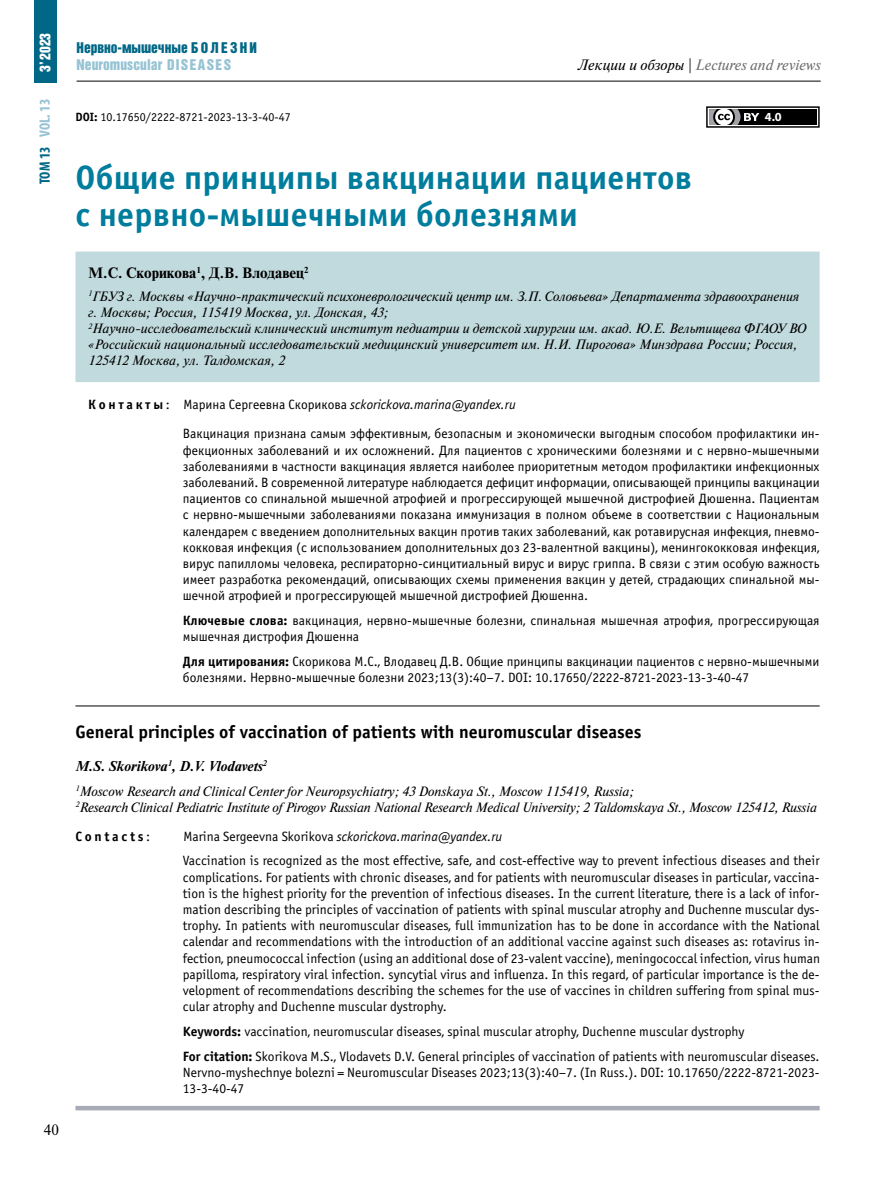
<style>
.page{position:relative;width:893px;height:1191px;background:#fff}
.page>*{position:absolute;margin:0;border:0;box-sizing:border-box;transform-origin:0 0}
.t1{font:700 33.75px/37.5px "Officina Sans C";letter-spacing:.01em;color:#007d9d}
.t2{font:700 18px "Officina Sans C";color:#000}
.t3{font:italic 15px "Newton C";color:#6d6e71}
.t4{font:700 15px "Newton C";color:#000}
.t5{font:15px "Bastion Kontrast Alt C";color:#006786}
.t6{font:15px "Bastion Kontrast Alt C";letter-spacing:.005em;color:#96c3d4}
.t7{font:700 condensed 15px "Myriad Pro";color:#96c3d4}
.t8{font:15px "Bastion Kontrast Alt C";color:#fff}
.t9{font:15px "Newton C";color:#000}
.t10{font:italic 700 14.25px "Newton C";color:#000}
.t11{font:13.5px/16.2px "Officina Sans C";color:#000}
.t12{font:italic 13.5px/16.2px "Newton C";color:#000}
.t13{font:700 13.5px "Officina Sans C";letter-spacing:.2em;color:#000}
.t14{font:700 12.45px "Myriad Pro";color:#fff}
.t15{font:12px "Officina Sans C";color:#000}
.s1{color:#006786}
.s2{color:#000}
.s3{font-weight:700}
.s4{font-style:italic}
.s5{font-weight:400}
</style>
<div class="page">
<hr style="left:77px;top:81px;width:744px;height:1px;background:#000">
<div style="left:34px;top:0;width:22px;height:83px;background:#006786"></div>
<div style="left:75px;top:251px;width:745px;height:131px;background:#c1dadd"></div>
<hr style="left:75px;top:705px;width:745px;height:1px;background:#000">
<div style="left:75px;top:1105px;width:745px;height:5px;background:#a7aab7"></div>
<div style="left:706px;top:106px;width:114px;height:22px;border:1px solid #000"></div>
<div style="left:709px;top:109px;width:108px;height:16px;background:#000"></div>
<svg style="left:709px;top:109px;width:50px;height:16px"></svg>
<p class="t8" style="left:38px;top:72px;width:40px;rotate:-90deg">3’2023</p>
<p class="t7" style="left:36px;top:184px;width:87px;rotate:-90deg"><span class="s1">ТОМ 13</span> VOL. 13</p>
<p class="t9" style="left:44px;top:1121px;width:17px">40</p>
<p class="t5" style="left:77px;top:40px;width:182px">Нервно-мышечные Б О Л Е З Н И</p>
<p class="t6" style="left:77px;top:57px;width:156px">Neuromuscular DISEASES</p>
<p class="t3" style="left:578px;top:57px;width:244px"><span class="s2">Лекции и обзоры |</span> Lectures and reviews</p>
<p class="t15" style="left:75px;top:111px;width:217px"><span class="s3">DOI:</span> 10.17650/2222‑8721‑2023‑13‑3‑40‑47</p>
<p class="t14" style="left:765px;top:109px;width:18px">4.0</p>
<h1 class="t1" style="left:75px;top:159px;width:618px">Общие принципы вакцинации пациентов с нервно-мышечными болезнями</h1>
<p class="t4" style="left:88px;top:264px;width:222px">М.С. Скорикова<sup>1</sup>, Д.В. Влодавец<sup>2</sup></p>
<p class="t12" style="left:88px;top:288px;width:720px"><sup>1</sup>ГБУЗ г. Москвы «Научно-практический психоневрологический центр им. З.П. Соловьева» Департамента здравоохранения г. Москвы; Россия, 115419 Москва, ул. Донская, 43;<br><sup>2</sup>Научно-исследовательский клинический институт педиатрии и детской хирургии им. акад. Ю.Е. Вельтищева ФГАОУ ВО «Российский национальный исследовательский медицинский университет им. Н.И. Пирогова» Минздрава России; Россия, 125412 Москва, ул. Талдомская, 2</p>
<p class="t11" style="left:183px;top:390px;width:638px;line-height:29px;text-indent:-95px"><span class="s3">К о н т а к т ы</span> : Марина Сергеевна Скорикова <span class="s4">sckorickova.marina@yandex.ru<br></span>Вакцинация признана самым эффективным, безопасным и экономически выгодным способом профилактики ин‑</p>
<p class="t11" style="left:183px;top:442px;width:638px;text-align:justify">фекционных заболеваний и их осложнений. Для пациентов с хроническими болезнями и с нервно-мышечными заболеваниями в частности вакцинация является наиболее приоритетным методом профилактики инфекционных заболеваний. В современной литературе наблюдается дефицит информации, описывающей принципы вакцинации пациентов со спинальной мышечной атрофией и прогрессирующей мышечной дистрофией Дюшенна. Пациентам с нервно-мышечными заболеваниями показана иммунизация в полном объеме в соответствии с Национальным календарем с введением дополнительных вакцин против таких заболеваний, как ротавирусная инфекция, пневмо‑ кокковая инфекция (с использованием дополнительных доз 23-валентной вакцины), менингококковая инфекция, вирус папилломы человека, респираторно-синцитиальный вирус и вирус гриппа. В связи с этим особую важность имеет разработка рекомендаций, описывающих схемы применения вакцин у детей, страдающих спинальной мы‑ шечной атрофией и прогрессирующей мышечной дистрофией Дюшенна.</p>
<p class="t11" style="left:183px;top:612px;width:638px"><span class="s3">Ключевые слова:</span> вакцинация, нервно-мышечные болезни, спинальная мышечная атрофия, прогрессирующая мышечная дистрофия Дюшенна</p>
<p class="t11" style="left:183px;top:653px;width:638px"><span class="s3">Для цитирования:</span> Скорикова М.С., Влодавец Д.В. Общие принципы вакцинации пациентов с нервно-мышечными болезнями. Нервно-мышечные болезни 2023;13(3):40–7. DOI: 10.17650/2222-8721-2023-13-3-40-47</p>
<h2 class="t2" style="left:75px;top:721px;width:567px">General principles of vaccination of patients with neuromuscular diseases</h2>
<p class="t10" style="left:75px;top:758px;width:193px">M.S. Skorikova<sup>1</sup>, D.V. Vlodavets<sup>2</sup></p>
<p class="t12" style="left:75px;top:783px;width:743px"><sup>1</sup>Moscow Research and Clinical Center for Neuropsychiatry; 43 Donskaya St., Moscow 115419, Russia;<br><sup>2</sup>Research Clinical Pediatric Institute of Pirogov Russian National Research Medical University; 2 Taldomskaya St., Moscow 125412, Russia</p>
<p class="t13" style="left:75px;top:828px;width:76px">Contacts<span class="s5">:</span></p>
<p class="t11" style="left:183px;top:824px;width:638px;line-height:24.8px">Marina Sergeevna Skorikova <span class="s4">sckorickova.marina@yandex.ru<br></span>Vaccination is recognized as the most effective, safe, and cost-effective way to prevent infectious diseases and their</p>
<p class="t11" style="left:183px;top:869px;width:639px;text-align:justify">complications. For patients with chronic diseases, and for patients with neuromuscular diseases in particular, vaccina‑ tion is the highest priority for the prevention of infectious diseases. In the current literature, there is a lack of infor‑ mation describing the principles of vaccination of patients with spinal muscular atrophy and Duchenne muscular dys‑ trophy. In patients with neuromuscular diseases, full immunization has to be done in accordance with the National calendar and recommendations with the introduction of an additional vaccine against such diseases as: rotavirus in‑ fection, pneumococcal infection (using an additional dose of 23-valent vaccine), meningococcal infection, virus human papilloma, respiratory viral infection. syncytial virus and influenza. In this regard, of particular importance is the de‑ velopment of recommendations describing the schemes for the use of vaccines in children suffering from spinal mus‑ cular atrophy and Duchenne muscular dystrophy.</p>
<p class="t11" style="left:183px;top:1019px;width:638px;line-height:24.8px"><span class="s3">Keywords:</span> vaccination, neuromuscular diseases, spinal muscular atrophy, Duchenne muscular dystrophy<br><span class="s3">For citation:</span> Skorikova M.S., Vlodavets D.V. General principles of vaccination of patients with neuromuscular diseases.</p>
<p class="t11" style="left:183px;top:1064px;width:637px">Nervno-myshechnye bolezni = Neuromuscular Diseases 2023;13(3):40–7. (In Russ.). DOI: 10.17650/2222-8721-2023-<br>13-3-40-47</p>
</div>
